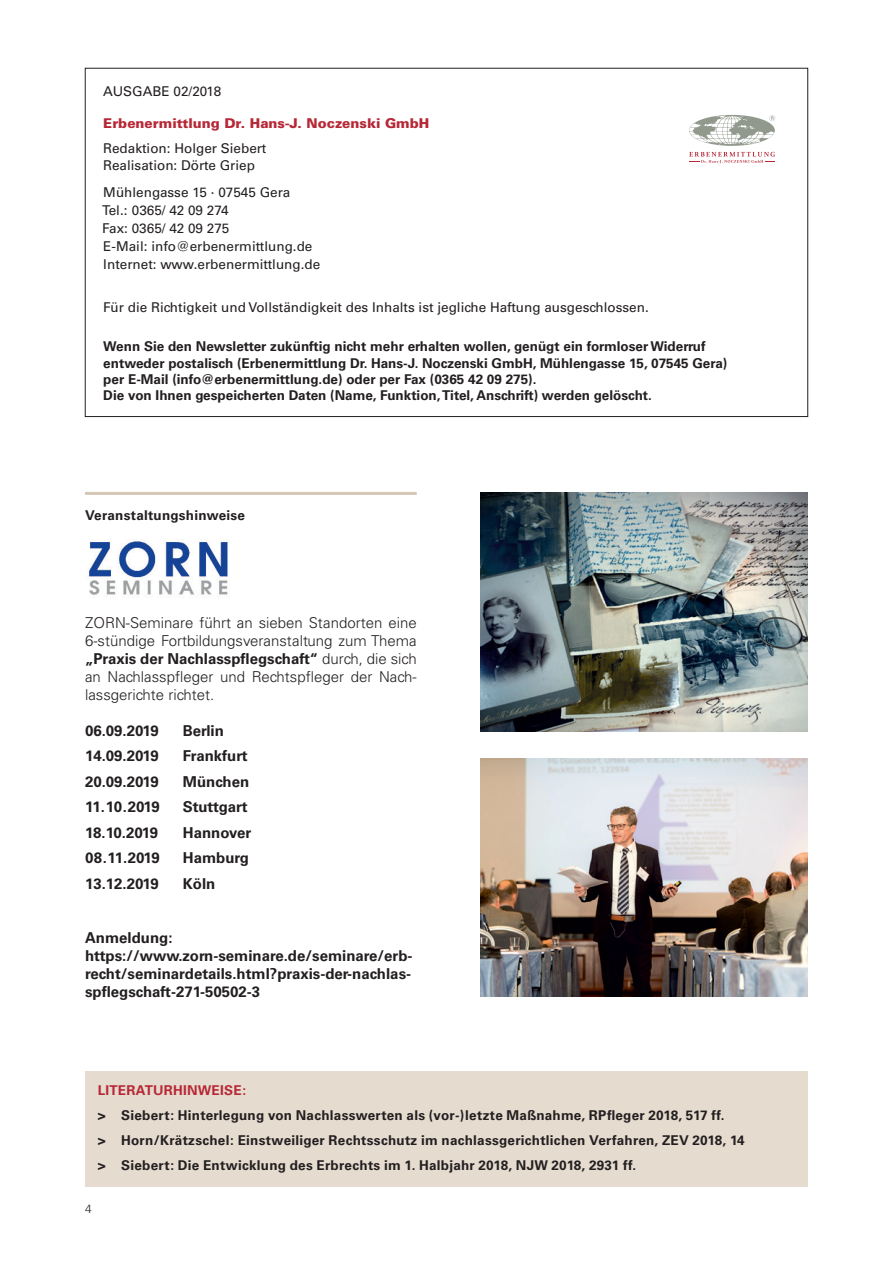
<style>
.page{position:relative;width:893px;height:1263px;background:#fff}
.page>*{position:absolute;margin:0;border:0;box-sizing:border-box;transform-origin:0 0}
.t1{font:700 15px/18px "Univers";color:#231f20;text-align:justify}
.t2{font:300 15px/18px "Univers";color:#231f20;text-align:justify}
.t3{font:700 13.5px/16.2px "Univers";color:#231f20}
.t4{font:13.5px "Univers";color:#231f20}
.t5{font:900 13.5px "Univers";color:#b72837}
.t6{font:700 13.5px "Univers";letter-spacing:.015em;color:#b72837}
.t7{font:300 12px "Univers";color:#231f20}
.s1{font-weight:700}
</style>
<div class="page">
<svg style="left:689px;top:115px;width:86px;height:31px"></svg>
<svg style="left:689px;top:152px;width:86px;height:11px"></svg>
<div style="left:85px;top:1071px;width:723px;height:115px;background:#e5dbcf"></div>
<hr style="left:85px;top:492px;width:332px;height:3px;background:#d5c7b5">
<img style="left:88px;top:540px;width:140px;height:55px">
<img style="left:480px;top:758px;width:328px;height:238px">
<img style="left:480px;top:493px;width:328px;height:238px">
<p class="t4" style="left:103px;top:83px;width:120px">AUSGABE 02/2018</p>
<p class="t5" style="left:103px;top:115px;width:327px">Erbenermittlung Dr. Hans-J. Noczenski GmbH</p>
<p class="t4" style="left:103px;top:141px;width:164px">Redaktion: Holger Siebert</p>
<p class="t4" style="left:103px;top:157px;width:153px">Realisation: Dörte Griep</p>
<p class="t4" style="left:103px;top:184px;width:189px">Mühlengasse 15 · 07545 Gera</p>
<p class="t4" style="left:102px;top:202px;width:128px">Tel.: 0365/ 42 09 274</p>
<p class="t4" style="left:102px;top:220px;width:129px">Fax: 0365/ 42 09 275</p>
<p class="t4" style="left:103px;top:238px;width:211px">E-Mail: info@erbenermittlung.de</p>
<p class="t4" style="left:103px;top:256px;width:218px">Internet: www.erbenermittlung.de</p>
<p class="t4" style="left:103px;top:299px;width:547px">Für die Richtigkeit und Vollständigkeit des Inhalts ist jegliche Haftung ausgeschlossen.</p>
<p class="t3" style="left:103px;top:339px;width:626px">Wenn Sie den Newsletter zukünftig nicht mehr erhalten wollen, genügt ein formloser Widerruf entweder postalisch (Erbenermittlung Dr. Hans-J. Noczenski GmbH, Mühlengasse 15, 07545 Gera) per E-Mail (info@erbenermittlung.de) oder per Fax (0365 42 09 275).<br>Die von Ihnen gespeicherten Daten (Name, Funktion, Titel, Anschrift) werden gelöscht.</p>
<p class="t3" style="left:85px;top:507px;width:162px">Veranstaltungshinweise</p>
<p class="t2" style="left:85px;top:613px;width:333px">ZORN-Seminare führt an sieben Standorten eine 6-stündige Fortbildungsveranstaltung zum Thema <span class="s1">„Praxis der Nachlasspflegschaft“</span> durch, die sich an Nachlasspfleger und Rechtspfleger der Nach&shy;lassgerichte richtet.</p>
<p class="t1" style="left:85px;top:721px;width:75px">06.09.2019</p>
<p class="t1" style="left:183px;top:721px;width:43px">Berlin</p>
<p class="t1" style="left:85px;top:747px;width:75px">14.09.2019</p>
<p class="t1" style="left:183px;top:747px;width:66px">Frankfurt</p>
<p class="t1" style="left:85px;top:772px;width:75px">20.09.2019</p>
<p class="t1" style="left:183px;top:772px;width:68px">München</p>
<p class="t1" style="left:85px;top:798px;width:76px">11.10.2019</p>
<p class="t1" style="left:183px;top:798px;width:66px">Stuttgart</p>
<p class="t1" style="left:85px;top:823px;width:75px">18.10.2019</p>
<p class="t1" style="left:183px;top:823px;width:70px">Hannover</p>
<p class="t1" style="left:85px;top:849px;width:76px">08.11.2019</p>
<p class="t1" style="left:183px;top:849px;width:68px">Hamburg</p>
<p class="t1" style="left:85px;top:874px;width:75px">13.12.2019</p>
<p class="t1" style="left:183px;top:874px;width:34px">Köln</p>
<p class="t1" style="left:85px;top:928px;width:89px">Anmeldung:</p>
<p class="t1" style="left:85px;top:946px;width:329px">https://www.zorn-seminare.de/seminare/erb&shy;recht/seminardetails.html?praxis-der-nachlas&shy;spflegschaft-271-50502-3</p>
<p class="t6" style="left:98px;top:1082px;width:150px">LITERATURHINWEISE:</p>
<p class="t3" style="left:98px;top:1107px;width:628px">&gt; Siebert: Hinterlegung von Nachlasswerten als (vor-)letzte Maßnahme, RPfleger 2018, 517 ff.</p>
<p class="t3" style="left:98px;top:1132px;width:648px">&gt; Horn/Krätzschel: Einstweiliger Rechtsschutz im nachlassgerichtlichen Verfahren, ZEV 2018, 14</p>
<p class="t3" style="left:98px;top:1157px;width:540px">&gt; Siebert: Die Entwicklung des Erbrechts im 1. Halbjahr 2018, NJW 2018, 2931 ff.</p>
<p class="t7" style="left:85px;top:1201px;width:8px">4</p>
</div>
